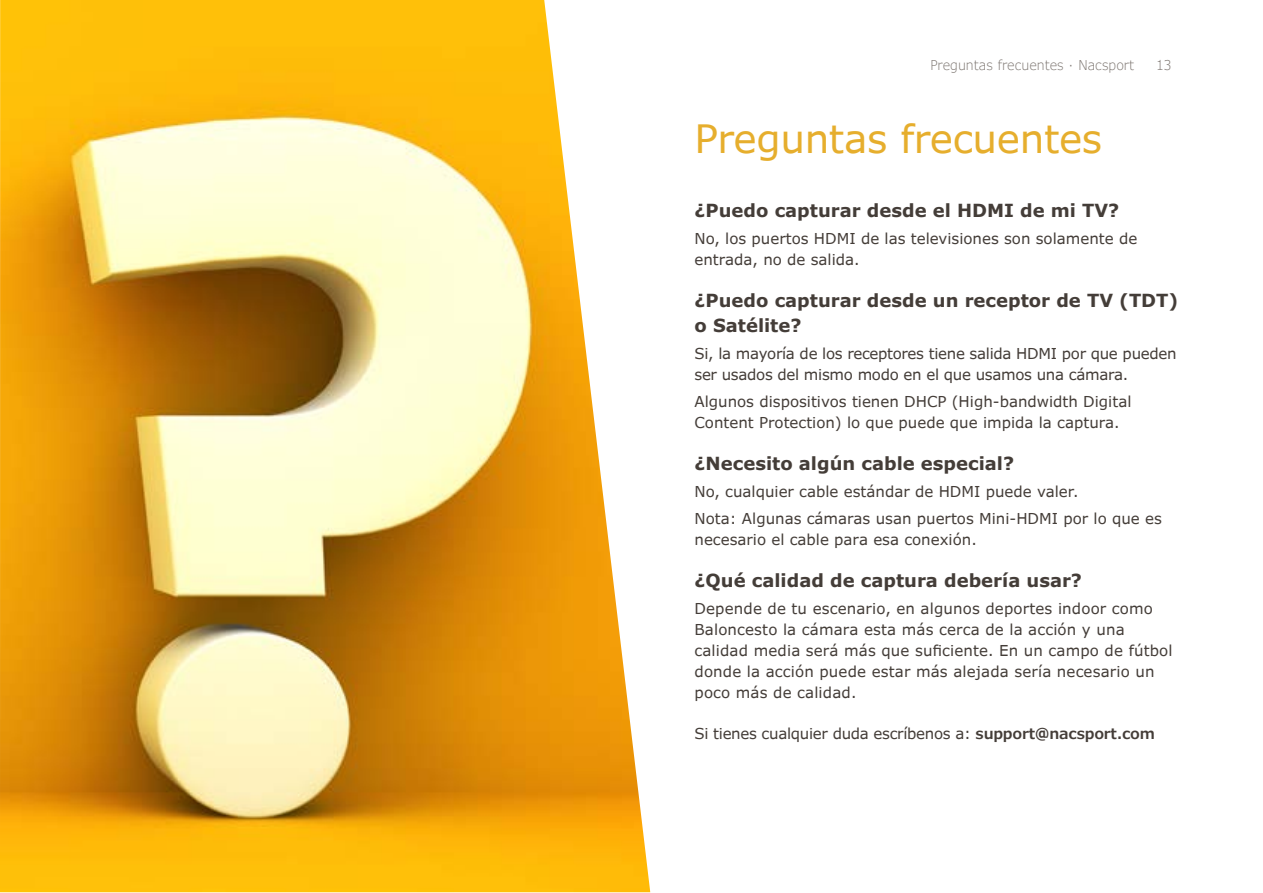
<style>
.page{position:relative;width:1263px;height:893px;background:#fff}
.page>*{position:absolute;margin:0;border:0;box-sizing:border-box;transform-origin:0 0}
.t1{font:39px "Verdana Pro";letter-spacing:-.01em;color:#e6ae2d}
.t2{font:700 18px/25.5px "Verdana Pro";color:#443d38}
.t3{font:15px/21px "Verdana Pro";color:#443d38}
.t4{font:15px/21px "Verdana Pro";letter-spacing:-.02em;color:#443d38}
.t5{font:300 13.5px "Verdana Pro";color:#7c7570}
.t6{font:300 13.5px "Verdana Pro";color:#7d7570}
.s1{font-weight:600}
</style>
<div class="page">
<img style="left:0;top:0;width:650px;height:892px">
<p class="t5" style="left:930px;top:56px;width:205px">Preguntas frecuentes · Nacsport</p>
<p class="t6" style="left:1156px;top:56px;width:17px">13</p>
<h1 class="t1" style="left:694px;top:114px;width:409px">Preguntas frecuentes</h1>
<p class="t2" style="left:694px;top:198px;width:426px">¿Puedo capturar desde el HDMI de mi TV?</p>
<p class="t3" style="left:694px;top:228px;width:444px">No, los puertos HDMI de las televisiones son solamente de entrada, no de salida.</p>
<p class="t2" style="left:694px;top:288px;width:485px">¿Puedo capturar desde un receptor de TV (TDT) o Satélite?</p>
<p class="t4" style="left:694px;top:344px;width:484px">Si, la mayoría de los receptores tiene salida HDMI por que pueden ser usados del mismo modo en el que usamos una cámara.</p>
<p class="t3" style="left:694px;top:392px;width:439px">Algunos dispositivos tienen DHCP (High-bandwidth Digital<br>Content Protection) lo que puede que impida la captura.</p>
<p class="t2" style="left:694px;top:451px;width:321px">¿Necesito algún cable especial?</p>
<p class="t3" style="left:694px;top:479px;width:469px;line-height:27px">No, cualquier cable estándar de HDMI puede valer.<br>Nota: Algunas cámaras usan puertos Mini-HDMI por lo que es</p>
<p class="t3" style="left:694px;top:530px;width:284px">necesario el cable para esa conexión.</p>
<p class="t2" style="left:694px;top:568px;width:389px">¿Qué calidad de captura debería usar?</p>
<p class="t3" style="left:694px;top:599px;width:480px">Depende de tu escenario, en algunos deportes indoor como Baloncesto la cámara esta más cerca de la acción y una calidad media será más que suficiente. En un campo de fútbol donde la acción puede estar más alejada sería necesario un poco más de calidad.</p>
<p class="t4" style="left:694px;top:724px;width:462px">Si tienes cualquier duda escríbenos a: <span class="s1">support@nacsport.com</span></p>
</div>
